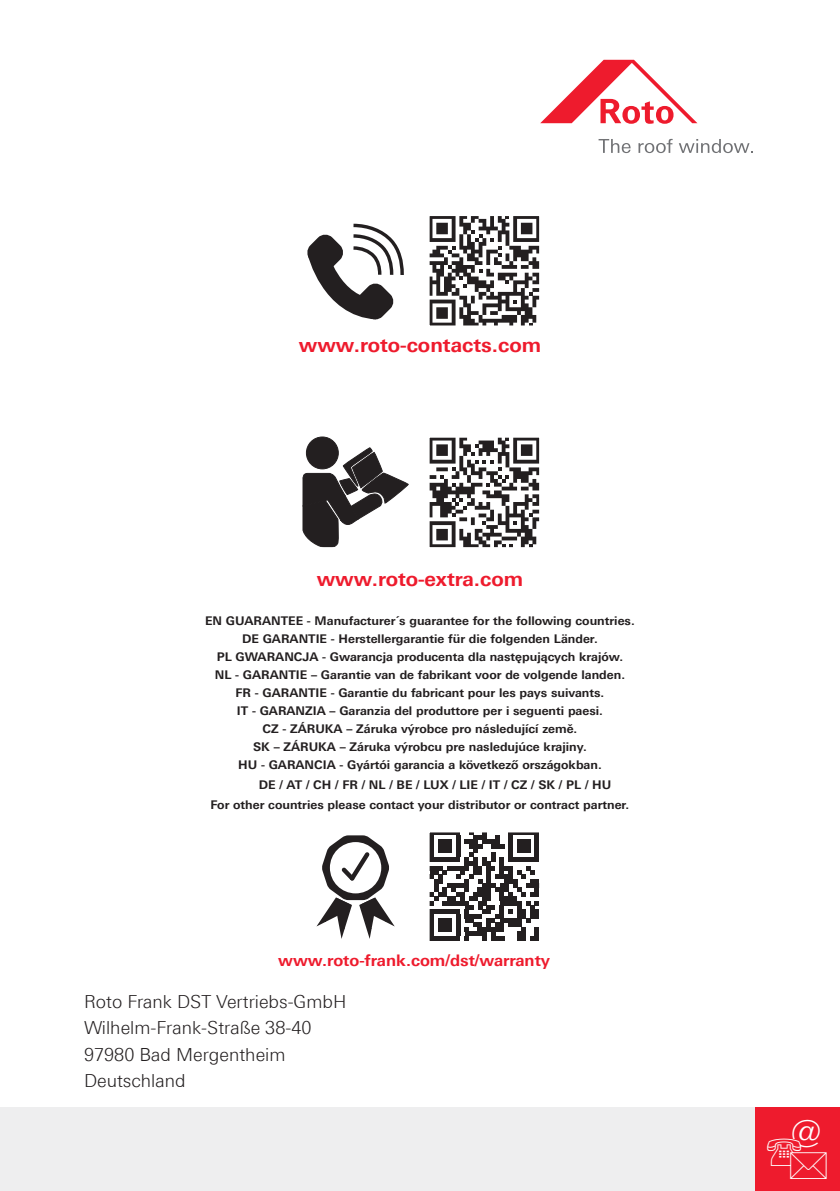
<style>
.page{position:relative;width:840px;height:1191px;background:#fff}
.page>*{position:absolute;margin:0;border:0;box-sizing:border-box;transform-origin:0 0}
.t1{font:300 37px "LT Univers Basic";color:#fff}
.t2{font:700 20px "LT Univers CE Basic";color:#ee1b2d}
.t3{font:300 18px/26.4px "LT Univers CE Basic";color:#231f20}
.t4{font:700 16px "LT Univers CE Basic";color:#ee1b2d}
.t5{font:700 12px/18px "LT Univers CE Basic";color:#231f20;text-align:center}
</style>
<div class="page">
<div style="left:0;top:1107px;width:839px;height:84px;background:#eeeeef"></div>
<svg style="left:540px;top:60px;width:157px;height:64px"></svg>
<svg style="left:598px;top:139px;width:32px;height:14px"></svg>
<svg style="left:638px;top:139px;width:34px;height:14px"></svg>
<svg style="left:678px;top:139px;width:74px;height:14px"></svg>
<svg style="left:430px;top:217px;width:108px;height:107px"></svg>
<div style="left:427px;top:214px;width:114px;height:113px;border:2px solid #fff"></div>
<svg style="left:307px;top:224px;width:96px;height:95px"></svg>
<svg style="left:430px;top:439px;width:108px;height:107px"></svg>
<div style="left:427px;top:436px;width:114px;height:113px;border:2px solid #fff"></div>
<div style="left:306px;top:437px;width:32px;height:32px;background:#231f20;border-radius:50%"></div>
<div style="left:306px;top:437px;width:32px;height:32px;border:1px solid #231f20;border-radius:50%"></div>
<svg style="left:302px;top:447px;width:106px;height:99px"></svg>
<svg style="left:316px;top:835px;width:78px;height:104px"></svg>
<svg style="left:430px;top:833px;width:108px;height:107px"></svg>
<hr style="left:429px;top:936px;width:31px;height:4px;background:#231f20">
<div style="left:438px;top:918px;width:13px;height:13px;background:#231f20"></div>
<div style="left:427px;top:830px;width:114px;height:114px;border:2px solid #fff"></div>
<div style="left:755px;top:1107px;width:84px;height:84px;background:#ee1b2d"></div>
<h2 class="t2" style="left:299px;top:333px;width:244px">www.roto-contacts.com</h2>
<h2 class="t2" style="left:316px;top:566px;width:208px">www.roto-extra.com</h2>
<p class="t5" style="left:205px;top:612px;width:431px">EN GUARANTEE - Manufacturer´s guarantee for the following countries.<br>DE GARANTIE - Herstellergarantie für die folgenden Länder.<br>PL GWARANCJA - Gwarancja producenta dla następujących krajów.<br>NL - GARANTIE – Garantie van de fabrikant voor de volgende landen.<br>FR - GARANTIE - Garantie du fabricant pour les pays suivants.<br>IT - GARANZIA – Garanzia del produttore per i seguenti paesi.<br>CZ - ZÁRUKA – Záruka výrobce pro následující země.<br>SK – ZÁRUKA – Záruka výrobcu pre nasledujúce krajiny.<br>HU - GARANCIA - Gyártói garancia a következő országokban.</p>
<p class="t5" style="left:210px;top:775px;width:420px;line-height:20px;text-align:left;text-indent:48px">DE / AT / CH / FR / NL / BE / LUX / LIE / IT / CZ / SK / PL / HU<br>For other countries please contact your distributor or contract partner.</p>
<h3 class="t4" style="left:278px;top:950px;width:273px">www.roto-frank.com/dst/warranty</h3>
<h3 class="t3" style="left:84px;top:988px;width:264px">Roto Frank DST Vertriebs-GmbH<br>Wilhelm-Frank-Straße 38-40<br>97980 Bad Mergentheim<br>Deutschland</h3>
<h1 class="t1" style="left:790px;top:1111px;width:32px">@</h1>
</div>
